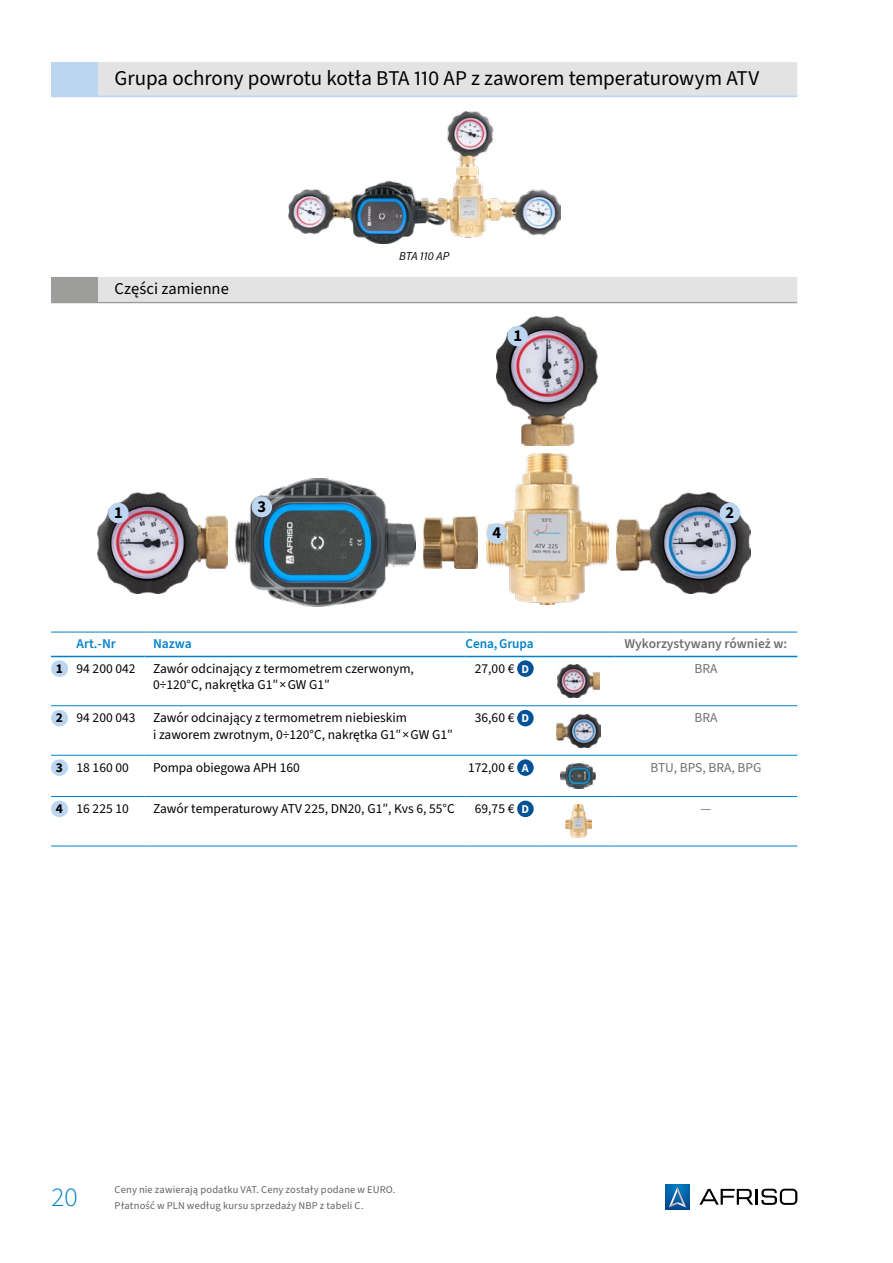
<style>
.page{position:relative;width:893px;height:1263px;background:#fff}
.page>*{position:absolute;margin:0;border:0;box-sizing:border-box;transform-origin:0 0}
.t1{font:300 27px "Source Sans 3";color:#0081c9}
.Nagłówek_3{font:21px "Source Sans 3";letter-spacing:-.01em;color:#000}
.Art_-Nr{font:700 16.8px "Source Sans 3";color:#000}
.Nagłówek_4{font:16.5px "Source Sans 3";color:#000}
.Tabela{font:13.5px/16.5px "Source Sans 3";color:#000}
.Art_-Nr-2{font:13.5px "Source Sans 3";color:#000}
.Nagłówek{font:600 13.5px "Source Sans 3";color:#706f6f}
.Nagłówek-2{font:600 13.5px "Source Sans 3";letter-spacing:-.005em;color:#0081c9}
.Tabela-2{font:13.5px "Source Sans 3";color:#706f6f}
.Art_-Nr-3{font:700 13.5px "Source Sans 3";color:#000}
.Podpis{font:italic 12px "Source Sans 3";letter-spacing:-.005em;color:#000}
.Ikonki-Grupa{font:700 12px "Source Sans 3";color:#fff}
.t2{font:10.5px/16.5px "Source Sans 3";letter-spacing:.015em;color:#646363}
</style>
<div class="page">
<svg style="left:665px;top:1184px;width:25px;height:25px"></svg>
<svg style="left:668px;top:1185px;width:19px;height:23px"></svg>
<svg style="left:699px;top:1189px;width:98px;height:16px"></svg>
<hr style="left:51px;top:95px;width:746px;height:2px;background:#bcd6f1">
<div style="left:51px;top:62px;width:746px;height:33px;background:#e3e3e3"></div>
<hr style="left:51px;top:301px;width:746px;height:2px;background:#9d9d9c">
<div style="left:51px;top:277px;width:746px;height:25px;background:#e3e3e3"></div>
<img style="left:288px;top:112px;width:272px;height:132px">
<img style="left:98px;top:492px;width:129px;height:101px">
<img style="left:497px;top:316px;width:101px;height:130px">
<img style="left:616px;top:492px;width:135px;height:101px">
<img style="left:486px;top:454px;width:122px;height:151px">
<img style="left:236px;top:479px;width:179px;height:128px">
<img style="left:424px;top:517px;width:54px;height:52px">
<div style="left:507px;top:326px;width:21px;height:20px;background:#bcd6f1;border-radius:50%"></div>
<div style="left:108px;top:503px;width:21px;height:20px;background:#bcd6f1;border-radius:50%"></div>
<div style="left:252px;top:497px;width:20px;height:20px;background:#bcd6f1;border-radius:50%"></div>
<div style="left:486px;top:523px;width:21px;height:21px;background:#bcd6f1;border-radius:50%"></div>
<div style="left:720px;top:503px;width:20px;height:20px;background:#bcd6f1;border-radius:50%"></div>
<svg style="left:51px;top:632px;width:17px;height:1px"></svg>
<hr style="left:68px;top:632px;width:77px;height:1px;background:#0081c9">
<hr style="left:145px;top:632px;width:321px;height:1px;background:#0081c9">
<hr style="left:466px;top:632px;width:76px;height:1px;background:#0081c9">
<hr style="left:614px;top:632px;width:183px;height:1px;background:#0081c9">
<svg style="left:51px;top:656px;width:17px;height:1px"></svg>
<hr style="left:68px;top:656px;width:77px;height:1px;background:#0081c9">
<hr style="left:145px;top:656px;width:321px;height:1px;background:#0081c9">
<hr style="left:466px;top:656px;width:76px;height:1px;background:#0081c9">
<hr style="left:614px;top:656px;width:183px;height:1px;background:#0081c9">
<svg style="left:51px;top:705px;width:17px;height:1px"></svg>
<hr style="left:68px;top:705px;width:77px;height:1px;background:#0081c9">
<svg style="left:51px;top:755px;width:17px;height:1px"></svg>
<hr style="left:68px;top:755px;width:77px;height:1px;background:#0081c9">
<svg style="left:51px;top:796px;width:17px;height:1px"></svg>
<hr style="left:68px;top:796px;width:77px;height:1px;background:#0081c9">
<svg style="left:51px;top:846px;width:17px;height:1px"></svg>
<hr style="left:68px;top:846px;width:77px;height:1px;background:#0081c9">
<hr style="left:466px;top:705px;width:76px;height:1px;background:#0081c9">
<hr style="left:466px;top:755px;width:76px;height:1px;background:#0081c9">
<hr style="left:466px;top:796px;width:76px;height:1px;background:#0081c9">
<hr style="left:466px;top:846px;width:76px;height:1px;background:#0081c9">
<hr style="left:145px;top:705px;width:321px;height:1px;background:#0081c9">
<hr style="left:542px;top:705px;width:72px;height:1px;background:#0081c9">
<hr style="left:145px;top:755px;width:321px;height:1px;background:#0081c9">
<hr style="left:542px;top:755px;width:72px;height:1px;background:#0081c9">
<hr style="left:145px;top:796px;width:321px;height:1px;background:#0081c9">
<hr style="left:542px;top:796px;width:72px;height:1px;background:#0081c9">
<hr style="left:145px;top:846px;width:321px;height:1px;background:#0081c9">
<hr style="left:542px;top:846px;width:72px;height:1px;background:#0081c9">
<hr style="left:542px;top:632px;width:72px;height:1px;background:#0081c9">
<hr style="left:614px;top:705px;width:183px;height:1px;background:#0081c9">
<hr style="left:614px;top:755px;width:183px;height:1px;background:#0081c9">
<hr style="left:614px;top:796px;width:183px;height:1px;background:#0081c9">
<hr style="left:614px;top:846px;width:183px;height:1px;background:#0081c9">
<hr style="left:542px;top:656px;width:72px;height:1px;background:#0081c9">
<div style="left:51px;top:660px;width:17px;height:17px;background:#bcd6f1;border-radius:8px"></div>
<div style="left:517px;top:660px;width:17px;height:17px;background:#005297;border-radius:8px"></div>
<img style="left:557px;top:664px;width:42px;height:33px">
<div style="left:51px;top:710px;width:17px;height:16px;background:#bcd6f1;border-radius:8px"></div>
<div style="left:517px;top:710px;width:17px;height:16px;background:#005297;border-radius:8px"></div>
<img style="left:556px;top:714px;width:44px;height:33px">
<div style="left:51px;top:759px;width:17px;height:17px;background:#bcd6f1;border-radius:8px"></div>
<div style="left:517px;top:759px;width:17px;height:17px;background:#005297;border-radius:8px"></div>
<img style="left:561px;top:763px;width:35px;height:25px">
<div style="left:51px;top:801px;width:17px;height:16px;background:#bcd6f1;border-radius:8px"></div>
<div style="left:517px;top:801px;width:17px;height:16px;background:#005297;border-radius:8px"></div>
<img style="left:565px;top:805px;width:27px;height:33px">
<div style="left:51px;top:62px;width:47px;height:33px;background:#bcd6f1"></div>
<div style="left:51px;top:277px;width:47px;height:24px;background:#9d9d9c"></div>
<p class="Nagłówek_3" style="left:115px;top:64px;width:646px">Grupa ochrony powrotu kotła BTA 110 AP z zaworem temperaturowym ATV</p>
<p class="Nagłówek_4" style="left:115px;top:278px;width:116px">Części zamienne</p>
<p class="Art_-Nr" style="left:114px;top:501px;width:10px">1</p>
<p class="Art_-Nr" style="left:258px;top:495px;width:10px">3</p>
<p class="Podpis" style="left:399px;top:248px;width:52px">BTA 110 AP</p>
<p class="Art_-Nr" style="left:513px;top:324px;width:10px">1</p>
<p class="Art_-Nr" style="left:492px;top:521px;width:10px">4</p>
<p class="Art_-Nr" style="left:726px;top:501px;width:10px">2</p>
<p class="Nagłówek-2" style="left:77px;top:634px;width:41px">Art.-Nr</p>
<p class="Nagłówek-2" style="left:153px;top:634px;width:40px">Nazwa</p>
<p class="Nagłówek-2" style="left:466px;top:634px;width:69px">Cena, Grupa</p>
<p class="Nagłówek" style="left:624px;top:634px;width:164px">Wykorzystywany również w:</p>
<p class="Art_-Nr-3" style="left:56px;top:659px;width:9px">1</p>
<p class="Art_-Nr-2" style="left:77px;top:659px;width:61px">94 200 042</p>
<p class="Tabela" style="left:153px;top:660px;width:262px">Zawór odcinający z termometrem czerwonym,<br>0÷120°C, nakrętka G1″ × GW G1″</p>
<p class="Tabela" style="left:475px;top:660px;width:41px">27,00 €</p>
<p class="Ikonki-Grupa" style="left:522px;top:660px;width:9px">D</p>
<p class="Tabela-2" style="left:694px;top:659px;width:24px">BRA</p>
<p class="Art_-Nr-3" style="left:56px;top:708px;width:9px">2</p>
<p class="Art_-Nr-2" style="left:77px;top:709px;width:61px">94 200 043</p>
<p class="Tabela" style="left:153px;top:710px;width:301px">Zawór odcinający z termometrem niebieskim<br>i zaworem zwrotnym, 0÷120°C, nakrętka G1″ × GW G1″</p>
<p class="Tabela" style="left:475px;top:710px;width:41px">36,60 €</p>
<p class="Ikonki-Grupa" style="left:522px;top:710px;width:9px">D</p>
<p class="Tabela-2" style="left:694px;top:709px;width:24px">BRA</p>
<p class="Art_-Nr-3" style="left:56px;top:758px;width:9px">3</p>
<p class="Art_-Nr-2" style="left:77px;top:758px;width:54px">18 160 00</p>
<p class="Tabela" style="left:153px;top:759px;width:148px">Pompa obiegowa APH 160</p>
<p class="Tabela" style="left:468px;top:759px;width:48px">172,00 €</p>
<p class="Ikonki-Grupa" style="left:522px;top:759px;width:8px">A</p>
<p class="Tabela-2" style="left:650px;top:758px;width:112px">BTU, BPS, BRA, BPG</p>
<p class="Art_-Nr-3" style="left:56px;top:799px;width:9px">4</p>
<p class="Art_-Nr-2" style="left:77px;top:799px;width:54px">16 225 10</p>
<p class="Tabela" style="left:153px;top:801px;width:303px">Zawór temperaturowy ATV 225, DN20, G1″, Kvs 6, 55°C</p>
<p class="Tabela" style="left:475px;top:801px;width:41px">69,75 €</p>
<p class="Ikonki-Grupa" style="left:522px;top:801px;width:9px">D</p>
<p class="Tabela-2" style="left:700px;top:799px;width:12px">—</p>
<h1 class="t1" style="left:52px;top:1179px;width:28px">20</h1>
<p class="t2" style="left:115px;top:1181px;width:282px">Ceny nie zawierają podatku VAT. Ceny zostały podane w EURO.<br>Płatność w PLN według kursu sprzedaży NBP z tabeli C.</p>
</div>
